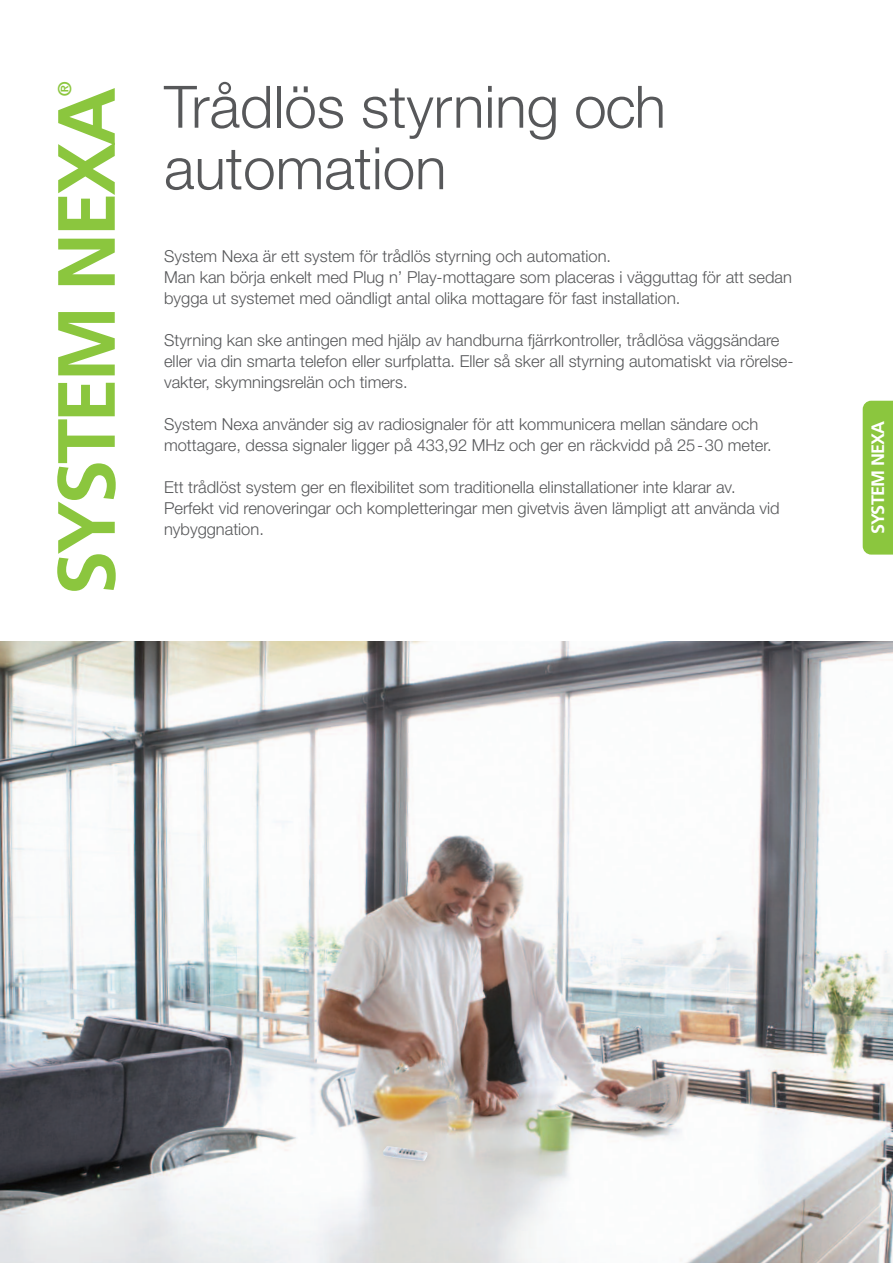
<style>
.page{position:relative;width:893px;height:1263px;background:#fff}
.page>*{position:absolute;margin:0;border:0;box-sizing:border-box;transform-origin:0 0}
.t1{font:700 81px "Frutiger";letter-spacing:-.05em;color:#8bc63e}
.t2{font:300 58.5px/61.5px "Helvetica Neue";color:#57585a}
.t3{font:700 18px "Frutiger";letter-spacing:-.055em;color:#fff}
.t4{font:700 18px "Helvetica Neue";color:#8bc63e}
.t5{font:300 16.5px/21px "Helvetica Neue";color:#57585a}
</style>
<div class="page">
<img style="left:0;top:641px;width:893px;height:622px">
<img style="left:383px;top:1146px;width:45px;height:15px">
<div style="left:863px;top:401px;width:30px;height:154px;background:#8bc63e"></div>
<p class="t4" style="left:58px;top:96px;width:16px;rotate:-90deg">®</p>
<h1 class="t1" style="left:54px;top:596px;width:510px;rotate:-90deg">SYSTEM NEXA</h1>
<h2 class="t2" style="left:164px;top:82px;width:503px">Trådlös styrning och automation</h2>
<p class="t5" style="left:164px;top:247px;width:629px">System Nexa är ett system för trådlös styrning och automation.<br>Man kan börja enkelt med Plug n’ Play-mottagare som placeras i vägguttag för att sedan bygga ut systemet med oändligt antal olika mottagare för fast installation.</p>
<p class="t5" style="left:164px;top:331px;width:631px">Styrning kan ske antingen med hjälp av handburna fjärrkontroller, trådlösa väggsändare eller via din smarta telefon eller surfplatta. Eller så sker all styrning automatiskt via rörelse&shy;vakter, skymningsrelän och timers.</p>
<p class="t5" style="left:164px;top:415px;width:609px">System Nexa använder sig av radiosignaler för att kommunicera mellan sändare och mottagare, dessa signaler ligger på 433,92 MHz och ger en räckvidd på 25-30 meter.</p>
<p class="t5" style="left:164px;top:478px;width:617px">Ett trådlöst system ger en flexibilitet som traditionella elinstallationer inte klarar av.<br>Perfekt vid renoveringar och kompletteringar men givetvis även lämpligt att använda vid nybyggnation.</p>
<p class="t3" style="left:871px;top:534px;width:114px;rotate:-90deg">SYSTEM NEXA</p>
</div>
